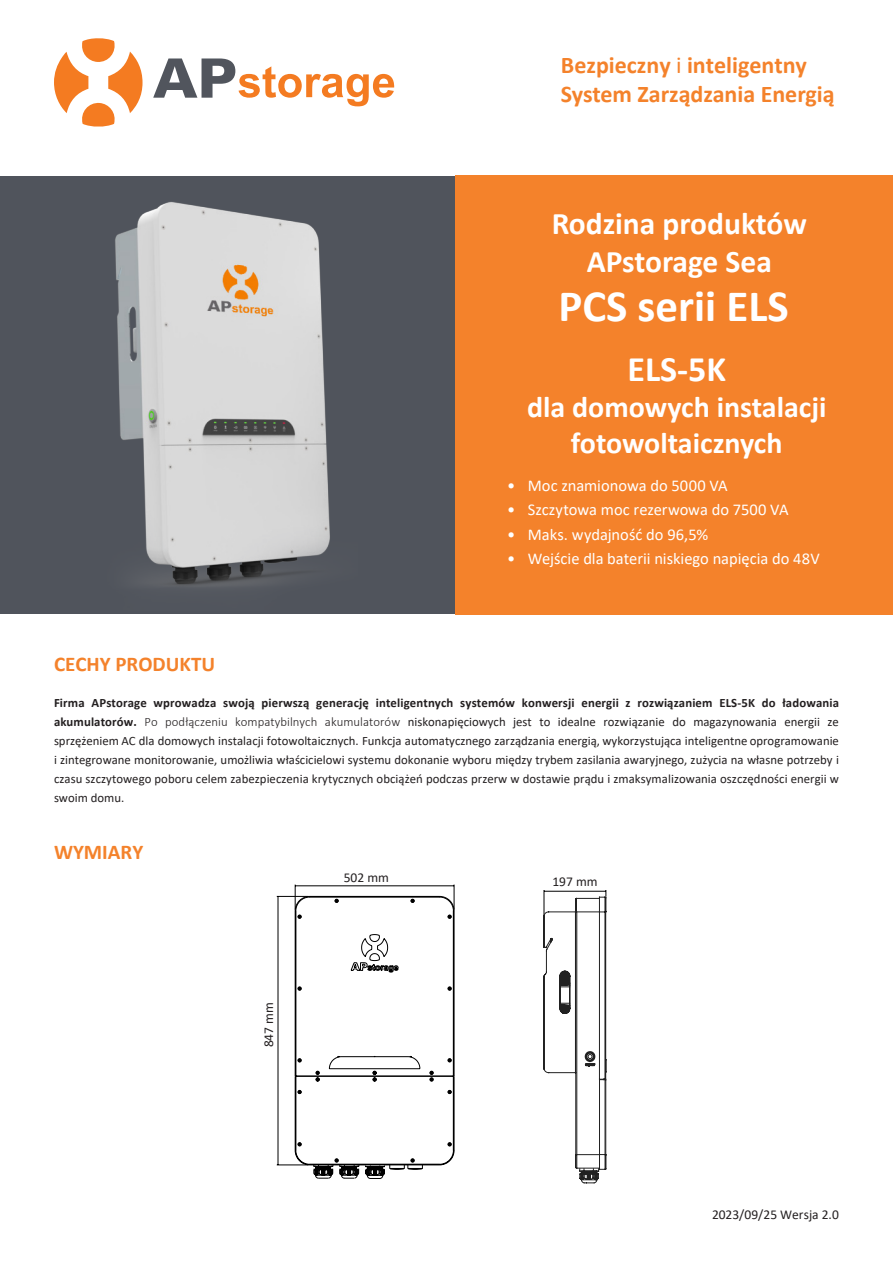
<style>
.page{position:relative;width:893px;height:1263px;background:#fff}
.page>*{position:absolute;margin:0;border:0;box-sizing:border-box;transform-origin:0 0}
.t1{font:700 45px "Calibri";color:#fff}
.t2{font:700 36px "Calibri";color:#fff}
.t3{font:700 31.5px/37.8px "Calibri";color:#fff;text-align:center}
.t4{font:700 30px/36px "Calibri";color:#fff;text-align:center}
.t5{font:700 24px/28.8px "Calibri";color:#f4822b}
.t6{font:700 21px "Calibri";color:#f4822b}
.t7{font:16.5px "Calibri";color:#fff}
.t8{font:13.5px "Calibri";color:#231f20}
.t9{font:12.75px/19.2px "Calibri";letter-spacing:.005em;color:#231f20;text-align:justify}
.s1{font-weight:400}
.s2{font-weight:700}
.s3{font-weight:300}
</style>
<div class="page">
<div style="left:455px;top:175px;width:438px;height:439px;background:#f4822b"></div>
<hr style="left:277px;top:1164px;width:31px;height:1px;background:#000">
<hr style="left:277px;top:896px;width:31px;height:1px;background:#000">
<hr style="left:278px;top:896px;width:1px;height:269px;background:#000">
<svg style="left:543px;top:890px;width:64px;height:294px"></svg>
<svg style="left:294px;top:884px;width:161px;height:295px"></svg>
<svg style="left:153px;top:58px;width:241px;height:48px"></svg>
<svg style="left:54px;top:38px;width:89px;height:89px"></svg>
<div style="left:1px;top:176px;width:454px;height:438px;background:#50545c"></div>
<img style="left:115px;top:202px;width:215px;height:385px">
<p class="t5" style="left:561px;top:51px;width:275px">Bezpieczny <span class="s1">i</span> inteligentny<br>System Zarządzania Energią</p>
<p class="t3" style="left:552px;top:205px;width:257px">Rodzina produktów<br>APstorage Sea</p>
<p class="t1" style="left:558px;top:274px;width:232px">PCS serii ELS</p>
<p class="t2" style="left:627px;top:344px;width:100px">ELS-5K</p>
<p class="t4" style="left:527px;top:389px;width:301px">dla domowych instalacji fotowoltaicznych</p>
<p class="t7" style="left:507px;top:474px;width:222px">• Moc znamionowa do 5000 VA</p>
<p class="t7" style="left:507px;top:498px;width:283px">• Szczytowa moc rezerwowa do 7500 VA</p>
<p class="t7" style="left:507px;top:523px;width:203px">• Maks. wydajność do 96,5%</p>
<p class="t7" style="left:507px;top:547px;width:314px">• Wejście dla baterii niskiego napięcia do 48V</p>
<p class="t6" style="left:54px;top:649px;width:163px">CECHY PRODUKTU</p>
<p class="t9" style="left:54px;top:692px;width:786px"><span class="s2">Firma APstorage wprowadza swoją pierwszą generację inteligentnych systemów konwersji energii z rozwiązaniem ELS-5K do ładowania akumulatorów.</span> <span class="s3">Po podłączeniu kompatybilnych akumulatorów</span> niskonapięciowych jest to idealne rozwiązanie do magazynowania energii ze sprzężeniem AC dla domowych instalacji fotowoltaicznych. Funkcja automatycznego zarządzania energią, wykorzystująca inteligentne oprogramowanie i zintegrowane monitorowanie, umożliwia właścicielowi systemu dokonanie wyboru między trybem zasilania awaryjnego, zużycia na własne potrzeby i czasu szczytowego poboru celem zabezpieczenia krytycznych obciążeń podczas przerw w dostawie prądu i zmaksymalizowania oszczędności energii w swoim domu.</p>
<p class="t6" style="left:54px;top:838px;width:91px">WYMIARY</p>
<p class="t8" style="left:259px;top:1047px;width:47px;rotate:-90deg">847 mm</p>
<p class="t8" style="left:344px;top:868px;width:47px">502 mm</p>
<p class="t8" style="left:552px;top:872px;width:47px">197 mm</p>
<p class="t8" style="left:712px;top:1205px;width:128px">2023/09/25 Wersja 2.0</p>
</div>
